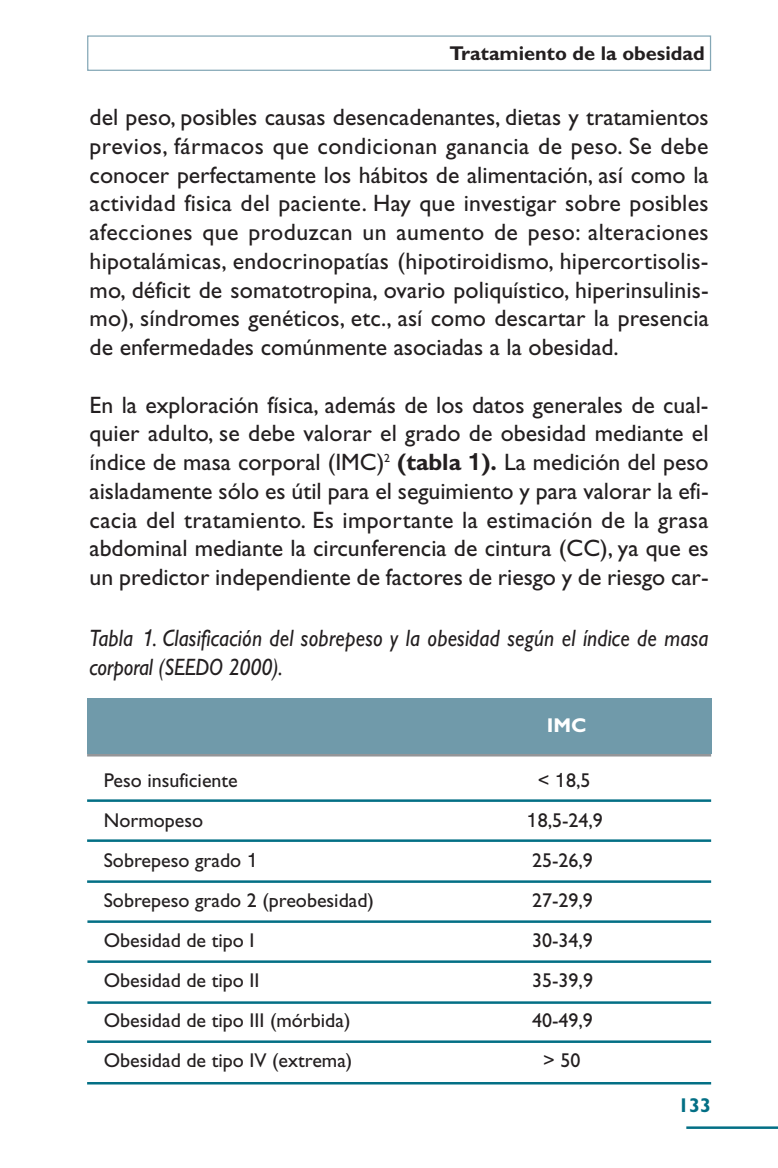
<style>
.page{position:relative;width:778px;height:1168px;background:#fff}
.page>*{position:absolute;margin:0;border:0;box-sizing:border-box;transform-origin:0 0}
.t1{font:23.75px/28.8px "Gill Sans";color:#231f20;text-align:justify}
.t2{font:italic 23.75px/28.8px "Gill Sans";letter-spacing:.01em;color:#231f20;scale:.9 1}
.t3{font:20px "Gill Sans";color:#231f20}
.t4{font:700 20px "Gill Sans";color:#231f20}
.t5{font:700 20px "Gill Sans";color:#036f85}
.t6{font:700 20px "Gill Sans";color:#fff}
.s1{font-weight:700}
.s2{font-family:"Helvetica";font-weight:700}
.s3{font-family:"Helvetica"}
</style>
<div class="page">
<hr style="left:686px;top:1126px;width:92px;height:2px;background:#036f85">
<div style="left:87px;top:35px;width:624px;height:36px;border:1px solid #84a7b6"></div>
<div style="left:87px;top:698px;width:624px;height:56px;background:#709aaa"></div>
<hr style="left:87px;top:754px;width:624px;height:2px;background:#939598">
<hr style="left:87px;top:799px;width:624px;height:3px;background:#036f85">
<hr style="left:87px;top:839px;width:624px;height:3px;background:#036f85">
<hr style="left:87px;top:880px;width:624px;height:2px;background:#036f85">
<hr style="left:87px;top:920px;width:624px;height:2px;background:#036f85">
<hr style="left:87px;top:960px;width:624px;height:2px;background:#036f85">
<hr style="left:87px;top:1001px;width:624px;height:2px;background:#036f85">
<hr style="left:87px;top:1040px;width:624px;height:2px;background:#036f85">
<hr style="left:87px;top:1082px;width:624px;height:2px;background:#036f85">
<p class="t4" style="left:449px;top:47px;width:257px">Tratamiento de la obesidad</p>
<p class="t1" style="left:90px;top:105px;width:620px">del peso, posibles causas desencadenantes, dietas y tratamientos previos, fármacos que condicionan ganancia de peso. Se debe conocer perfectamente los hábitos de alimentación, así como la actividad fisica del paciente. Hay que investigar sobre posibles afecciones que produzcan un aumento de peso: alteraciones hipotalámicas, endocrinopatías (hipotiroidismo, hipercortisolis&shy;mo, déficit de somatotropina, ovario poliquístico, hiperinsulinis&shy;mo), síndromes genéticos, etc., así como descartar la presencia de enfermedades comúnmente asociadas a la obesidad.</p>
<p class="t1" style="left:90px;top:393px;width:620px">En la exploración física, además de los datos generales de cual&shy;quier adulto, se debe valorar el grado de obesidad mediante el índice de masa corporal (IMC)<sup>2</sup> <span class="s1">(tabla</span> <span class="s2">1</span><span class="s1">).</span> La medición del peso aisladamente sólo es útil para el seguimiento y para valorar la efi&shy;cacia del tratamiento. Es importante la estimación de la grasa abdominal mediante la circunferencia de cintura (CC), ya que es un predictor independiente de factores de riesgo y de riesgo car-</p>
<p class="t2" style="left:90px;top:626px;width:689px">Tabla <span class="s3">1</span>. Clasificación del sobrepeso y la obesidad según el índice de masa corporal (SEEDO 2000).</p>
<p class="t6" style="left:546px;top:718px;width:41px">IMC</p>
<p class="t3" style="left:104px;top:773px;width:135px">Peso insuficiente</p>
<p class="t3" style="left:537px;top:773px;width:54px">&lt; <span class="s3">1</span>8,5</p>
<p class="t3" style="left:104px;top:813px;width:101px">Normopeso</p>
<p class="t3" style="left:526px;top:813px;width:78px"><span class="s3">1</span>8,5-24,9</p>
<p class="t3" style="left:104px;top:853px;width:156px">Sobrepeso grado <span class="s3">1</span></p>
<p class="t3" style="left:532px;top:853px;width:62px">25-26,9</p>
<p class="t3" style="left:104px;top:893px;width:272px">Sobrepeso grado 2 (preobesidad)</p>
<p class="t3" style="left:532px;top:893px;width:62px">27-29,9</p>
<p class="t3" style="left:104px;top:933px;width:152px">Obesidad de tipo I</p>
<p class="t3" style="left:532px;top:933px;width:62px">30-34,9</p>
<p class="t3" style="left:104px;top:973px;width:157px">Obesidad de tipo II</p>
<p class="t3" style="left:532px;top:973px;width:62px">35-39,9</p>
<p class="t3" style="left:104px;top:1013px;width:248px">Obesidad de tipo III (mórbida)</p>
<p class="t3" style="left:532px;top:1013px;width:62px">40-49,9</p>
<p class="t3" style="left:104px;top:1053px;width:250px">Obesidad de tipo IV (extrema)</p>
<p class="t3" style="left:543px;top:1053px;width:39px">&gt; 50</p>
<p class="t5" style="left:678px;top:1098px;width:35px">133</p>
</div>
